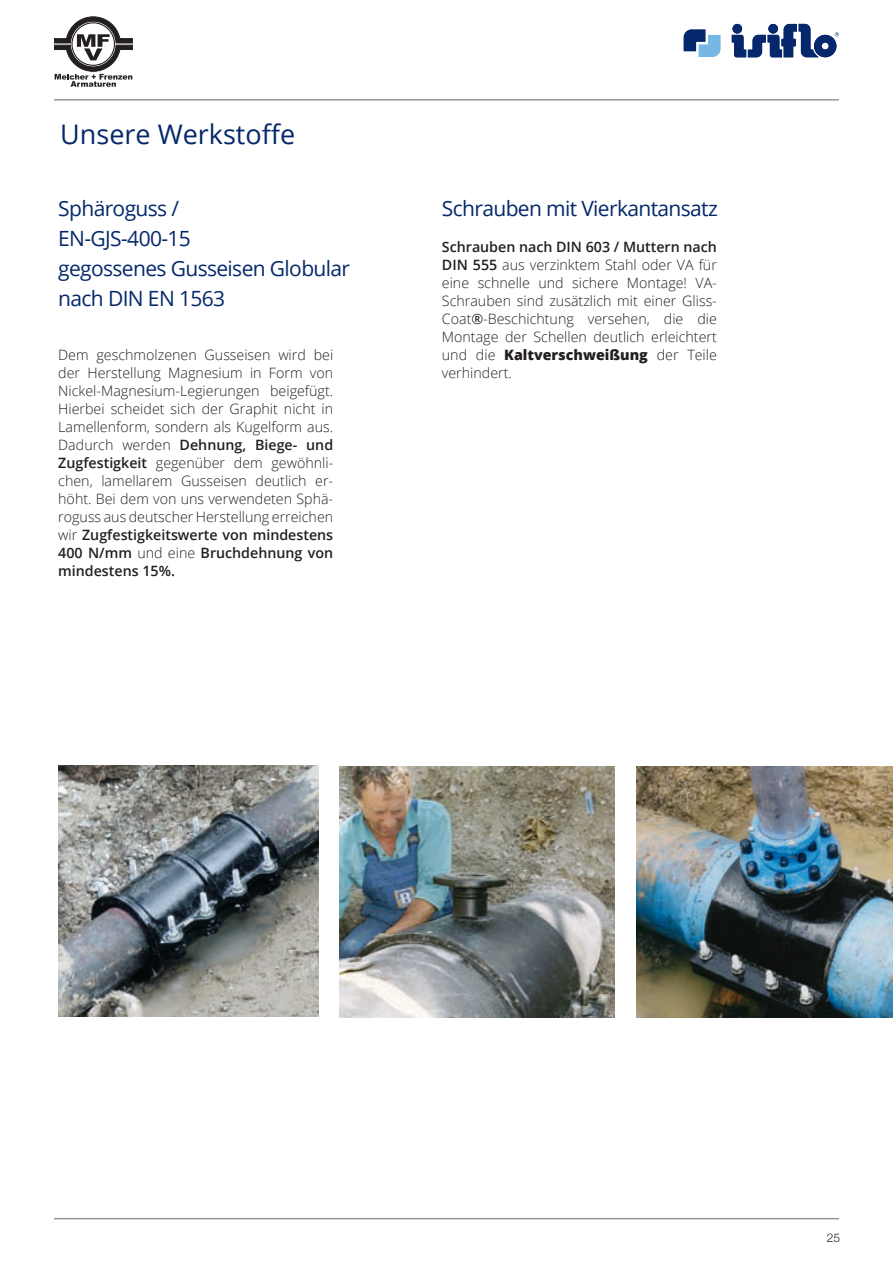
<style>
.page{position:relative;width:893px;height:1263px;background:#fff}
.page>*{position:absolute;margin:0;border:0;box-sizing:border-box;transform-origin:0 0}
.t1{font:27px "Open Sans";color:#04286b}
.t2{font:21px/30px "Open Sans";letter-spacing:-.03em;color:#04286b}
.t3{font:300 14.25px/18px "Open Sans";color:#231f20;text-align:justify}
.t4{font:300 12px "Helvetica Neue";color:#231f20}
.s1{font-weight:600}
.s2{font-weight:400}
.s3{font-weight:800}
</style>
<div class="page">
<img style="left:58px;top:765px;width:260px;height:251px">
<img style="left:339px;top:766px;width:275px;height:251px">
<img style="left:637px;top:766px;width:256px;height:251px">
<hr style="left:54px;top:99px;width:785px;height:2px;background:#939598">
<hr style="left:54px;top:1218px;width:785px;height:1px;background:#939598">
<svg style="left:54px;top:17px;width:78px;height:70px"></svg>
<svg style="left:684px;top:29px;width:37px;height:28px"></svg>
<svg style="left:732px;top:24px;width:107px;height:33px"></svg>
<h1 class="t1" style="left:60px;top:116px;width:236px">Unsere Werkstoffe</h1>
<h2 class="t2" style="left:58px;top:193px;width:293px">Sphäroguss /<br>EN-GJS-400-15<br>gegossenes Gusseisen Globular nach DIN EN 1563</h2>
<h2 class="t2" style="left:442px;top:193px;width:277px">Schrauben mit Vierkantansatz</h2>
<p class="t3" style="left:442px;top:237px;width:276px"><span class="s1">Schrauben nach DIN 603 / Muttern nach DIN 555</span> aus verzinktem Stahl oder VA für eine schnelle und sichere Montage! VA-Schrauben sind zusätzlich mit einer Gliss-Coat<span class="s2">®</span>-Beschichtung versehen, die die Montage der Schellen deutlich erleichtert und die <span class="s3">Kaltverschweißung</span> der Teile verhindert.</p>
<p class="t3" style="left:58px;top:345px;width:276px">Dem geschmolzenen Gusseisen wird bei der Herstellung Magnesium in Form von Nickel-Magnesium-Legierungen beigefügt.<br>Hierbei scheidet sich der Graphit nicht in Lamellenform, sondern als Kugelform aus.<br>Dadurch werden <span class="s1">Dehnung, Biege- und Zugfestigkeit</span> gegenüber dem gewöhnli&shy;chen, lamellarem Gusseisen deutlich er&shy;höht. Bei dem von uns verwendeten Sphä&shy;roguss aus deutscher Herstellung erreichen wir <span class="s1">Zugfestigkeitswerte von mindestens 400 N/mm</span> und eine <span class="s1">Bruchdehnung von mindestens 15%.</span></p>
<p class="t4" style="left:827px;top:1228px;width:15px">25</p>
</div>
